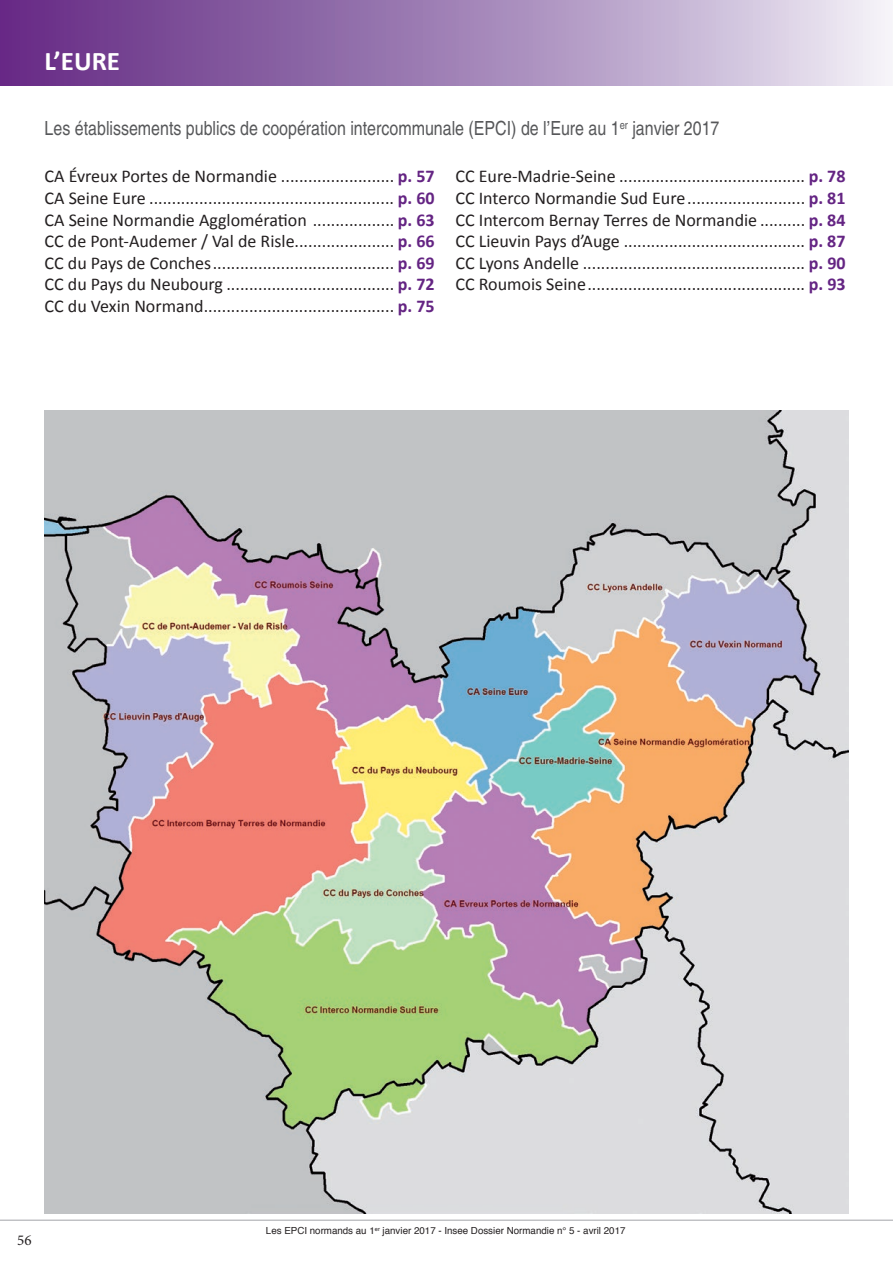
<style>
.page{position:relative;width:893px;height:1263px;background:#fff}
.page>*{position:absolute;margin:0;border:0;box-sizing:border-box;transform-origin:0 0}
.t1{font:700 27px "Calibri";color:#fff}
.t2{font:condensed 19.5px "Helvetica";color:#57585a}
.t3{font:18px/21.6px "Calibri";color:#231f20;text-align:justify}
.t4{font:15px "Minion Pro";color:#231f20}
.t5{font:9.75px "Helvetica";color:#231f20}
.s1{font-weight:700;color:#642483}
</style>
<div class="page">
<div style="left:0;top:0;width:893px;height:85px;background:linear-gradient(to right,#5e237f,#ebe8f2)"></div>
<hr style="left:0;top:1219px;width:893px;height:2px;background:#a8a9ad">
<img style="left:45px;top:410px;width:803px;height:804px">
<h1 class="t1" style="left:44px;top:44px;width:77px">L’EURE</h1>
<p class="t2" style="left:45px;top:117px;width:676px">Les établissements publics de coopération intercommunale (EPCI) de l’Eure au 1<sup>er</sup> janvier 2017</p>
<p class="t3" style="left:45px;top:166px;width:392px">CA Évreux Portes de Normandie ......................... <span class="s1">p. 57<br></span>CA Seine Eure ...................................................... <span class="s1">p. 60<br></span>CA Seine Normandie Agglomération .................. <span class="s1">p. 63<br></span>CC de Pont-Audemer / Val de Risle...................... <span class="s1">p. 66<br></span>CC du Pays de Conches........................................ <span class="s1">p. 69<br></span>CC du Pays du Neubourg ..................................... <span class="s1">p. 72<br></span>CC du Vexin Normand.......................................... <span class="s1">p. 75</span></p>
<p class="t3" style="left:455px;top:166px;width:392px">CC Eure-Madrie-Seine ......................................... <span class="s1">p. 78<br></span>CC Interco Normandie Sud Eure.......................... <span class="s1">p. 81<br></span>CC Intercom Bernay Terres de Normandie .......... <span class="s1">p. 84<br></span>CC Lieuvin Pays d’Auge ........................................ <span class="s1">p. 87<br></span>CC Lyons Andelle ................................................. <span class="s1">p. 90<br></span>CC Roumois Seine................................................ <span class="s1">p. 93</span></p>
<p class="t4" style="left:17px;top:1230px;width:16px">56</p>
<p class="t5" style="left:266px;top:1223px;width:361px">Les EPCI normands au 1<sup>er</sup> janvier 2017 - Insee Dossier Normandie n° 5 - avril 2017</p>
</div>
